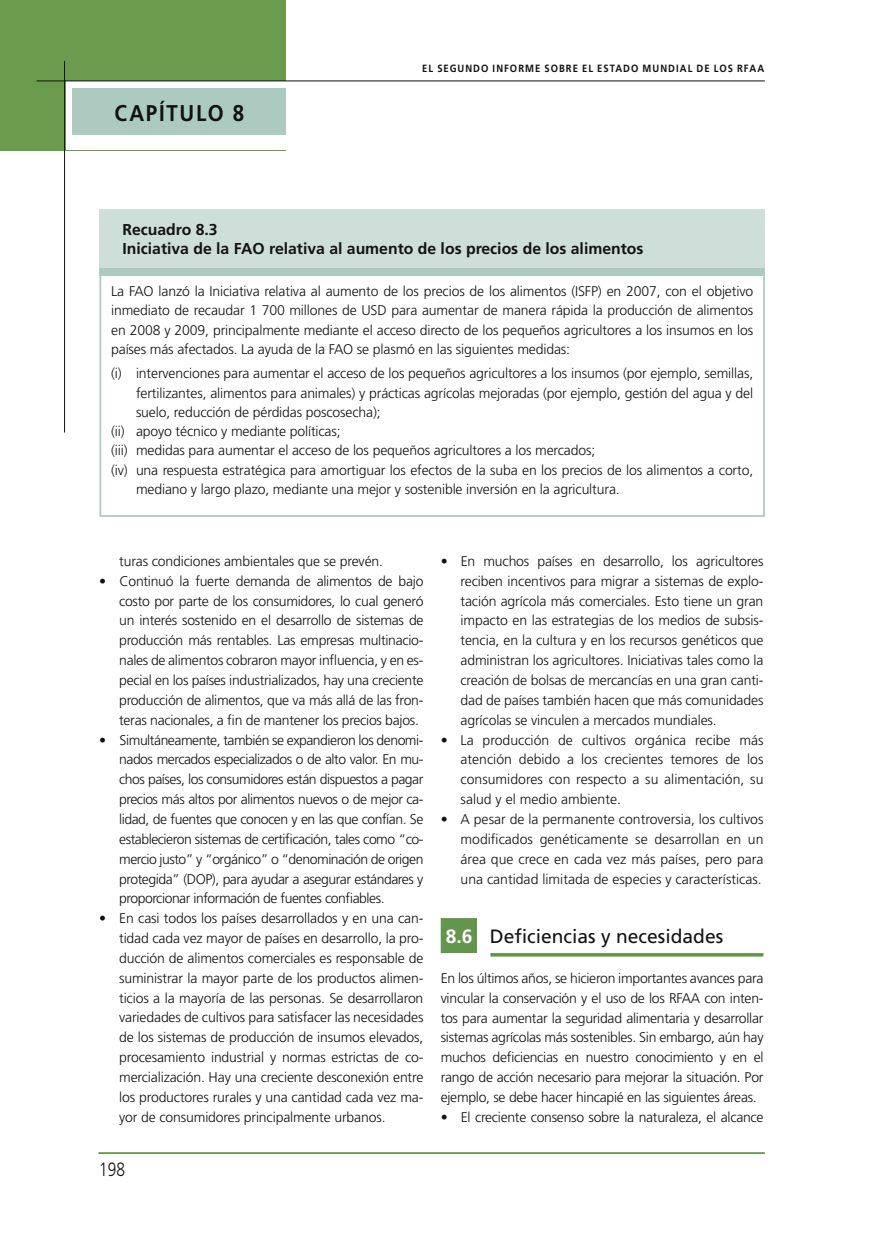
<style>
.page{position:relative;width:874px;height:1241px;background:#fff}
.page>*{position:absolute;margin:0;border:0;box-sizing:border-box;transform-origin:0 0}
.t1{font:700 22.75px "Frutiger LT Std";letter-spacing:.085em;color:#121212;scale:.9 1}
.t2{font:19.25px "Frutiger LT Std";color:#121212}
.t3{font:300 19.25px "Frutiger LT Std";color:#121212;scale:.8 1}
.t4{font:700 15.75px/19.2px "Frutiger LT Std";color:#121212}
.t5{font:300 14px/19.8px "Frutiger LT Std";letter-spacing:-.01em;color:#121212;text-align:justify}
.t6{font:700 10.5px "Frutiger LT Std";letter-spacing:.105em;color:#121212;scale:.9 1}
.s1{font-weight:700;color:#fff}
</style>
<div class="page">
<div style="left:0;top:0;width:285px;height:151px;background:#6b9c4e"></div>
<div style="left:66px;top:82px;width:221px;height:68px;background:#fff"></div>
<div style="left:72px;top:88px;width:213px;height:47px;background:#adcac0"></div>
<hr style="left:37px;top:80px;width:727px;height:1px;background:#121212">
<hr style="left:64px;top:61px;width:1px;height:371px;background:#121212">
<hr style="left:98px;top:1151px;width:666px;height:2px;background:#63954c">
<div style="left:440px;top:917px;width:36px;height:35px;background:#63954c"></div>
<svg style="left:490px;top:953px;width:273px;height:3px"></svg>
<div style="left:99px;top:209px;width:665px;height:61px;background:#cedfd9"></div>
<div style="left:99px;top:274px;width:665px;height:242px;border:2px solid #adcac0"></div>
<div style="left:99px;top:268px;width:665px;height:7px;background:#adcac0"></div>
<h1 class="t1" style="left:114px;top:100px;width:145px">Capítulo 8</h1>
<p class="t6" style="left:422px;top:62px;width:373px">el segundo informe sobre el estado mundial de los RFAA</p>
<p class="t4" style="left:122px;top:220px;width:522px">Recuadro 8.3<br>Iniciativa de la FAO relativa al aumento de los precios de los alimentos</p>
<p class="t5" style="left:111px;top:282px;width:643px;line-height:19.2px">La FAO lanzó la Iniciativa relativa al aumento de los precios de los alimentos (ISFP) en 2007, con el objetivo inmediato de recaudar 1 700 millones de USD para aumentar de manera rápida la producción de alimentos en 2008 y 2009, principalmente mediante el acceso directo de los pequeños agricultores a los insumos en los países más afectados. La ayuda de la FAO se plasmó en las siguientes medidas:</p>
<p class="t5" style="left:111px;top:364px;width:643px">(i) intervenciones para aumentar el acceso de los pequeños agricultores a los insumos (por ejemplo, semillas,</p>
<p class="t5" style="left:136px;top:383px;width:618px">fertilizantes, alimentos para animales) y prácticas agrícolas mejoradas (por ejemplo, gestión del agua y del</p>
<p class="t5" style="left:136px;top:402px;width:246px">suelo, reducción de pérdidas poscosecha);</p>
<p class="t5" style="left:111px;top:421px;width:231px">(ii) apoyo técnico y mediante políticas;</p>
<p class="t5" style="left:111px;top:441px;width:485px">(iii) medidas para aumentar el acceso de los pequeños agricultores a los mercados;</p>
<p class="t5" style="left:111px;top:460px;width:643px">(iv) una respuesta estratégica para amortiguar los efectos de la suba en los precios de los alimentos a corto,</p>
<p class="t5" style="left:136px;top:479px;width:485px">mediano y largo plazo, mediante una mejor y sostenible inversión en la agricultura.</p>
<p class="t5" style="left:119px;top:551px;width:265px">turas condiciones ambientales que se prevén.</p>
<p class="t5" style="left:119px;top:571px;width:306px;text-indent:-20px">• Continuó la fuerte demanda de alimentos de bajo costo por parte de los consumidores, lo cual generó un interés sostenido en el desarrollo de sistemas de producción más rentables. Las empresas multinacio&shy;nales de alimentos cobraron mayor influencia, y en es&shy;pecial en los países industrializados, hay una creciente producción de alimentos, que va más allá de las fron&shy;teras nacionales, a fin de mantener los precios bajos.</p>
<p class="t5" style="left:119px;top:730px;width:306px;text-indent:-20px">• Simultáneamente, también se expandieron los denomi&shy;nados mercados especializados o de alto valor. En mu&shy;chos países, los consumidores están dispuestos a pagar precios más altos por alimentos nuevos o de mejor ca&shy;lidad, de fuentes que conocen y en las que confían. Se establecieron sistemas de certificación, tales como “co&shy;mercio justo” y “orgánico” o “denominación de origen protegida” (DOP), para ayudar a asegurar estándares y proporcionar información de fuentes confiables.</p>
<p class="t5" style="left:119px;top:908px;width:306px;text-indent:-20px">• En casi todos los países desarrollados y en una can&shy;tidad cada vez mayor de países en desarrollo, la pro&shy;ducción de alimentos comerciales es responsable de suministrar la mayor parte de los productos alimen&shy;ticios a la mayoría de las personas. Se desarrollaron variedades de cultivos para satisfacer las necesidades de los sistemas de producción de insumos elevados, procesamiento industrial y normas estrictas de co&shy;mercialización. Hay una creciente desconexión entre los productores rurales y una cantidad cada vez ma&shy;yor de consumidores principalmente urbanos.</p>
<h2 class="t3" style="left:99px;top:1158px;width:34px">198</h2>
<p class="t5" style="left:460px;top:551px;width:304px;text-indent:-20px">• En muchos países en desarrollo, los agricultores reciben incentivos para migrar a sistemas de explo&shy;tación agrícola más comerciales. Esto tiene un gran impacto en las estrategias de los medios de subsis&shy;tencia, en la cultura y en los recursos genéticos que administran los agricultores. Iniciativas tales como la creación de bolsas de mercancías en una gran canti&shy;dad de países también hacen que más comunidades agrícolas se vinculen a mercados mundiales.</p>
<p class="t5" style="left:460px;top:730px;width:304px;text-indent:-20px">• La producción de cultivos orgánica recibe más atención debido a los crecientes temores de los consumidores con respecto a su alimentación, su salud y el medio ambiente.</p>
<p class="t5" style="left:460px;top:809px;width:304px;text-indent:-20px">• A pesar de la permanente controversia, los cultivos modificados genéticamente se desarrollan en un área que crece en cada vez más países, pero para una cantidad limitada de especies y características.</p>
<h2 class="t2" style="left:445px;top:925px;width:279px"><span class="s1">8.6</span> Deficiencias y necesidades</h2>
<p class="t5" style="left:440px;top:968px;width:324px">En los últimos años, se hicieron importantes avances para vincular la conservación y el uso de los RFAA con inten&shy;tos para aumentar la seguridad alimentaria y desarrollar sistemas agrícolas más sostenibles. Sin embargo, aún hay muchos deficiencias en nuestro conocimiento y en el rango de acción necesario para mejorar la situación. Por ejemplo, se debe hacer hincapié en las siguientes áreas.</p>
<p class="t5" style="left:440px;top:1107px;width:324px">• El creciente consenso sobre la naturaleza, el alcance</p>
</div>
